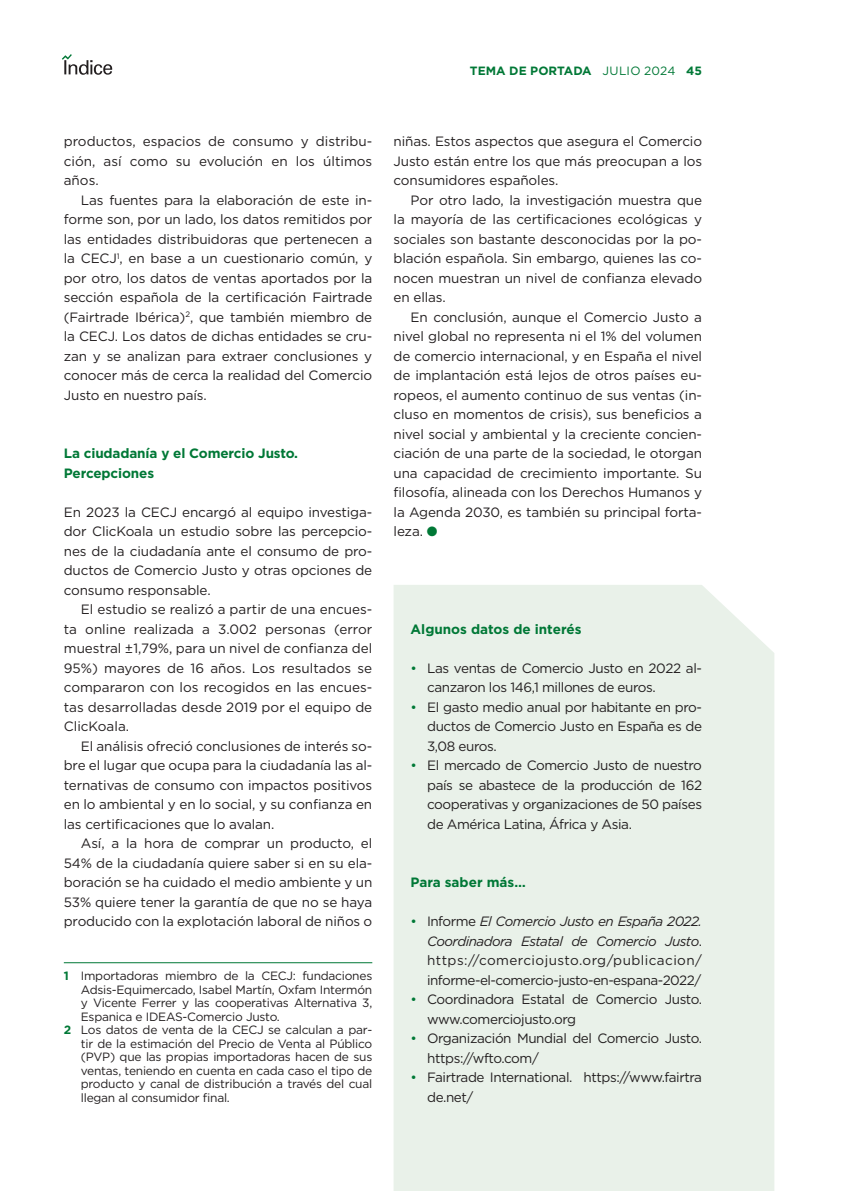
<style>
.page{position:relative;width:851px;height:1191px;background:#fff}
.page>*{position:absolute;margin:0;border:0;box-sizing:border-box;transform-origin:0 0}
._000_texto_comun{font:13.5px/19.5px "Gotham";letter-spacing:-.01em;color:#231f20;text-align:justify}
._000_texto_comun-2{font:13.5px/19.5px "Gotham";letter-spacing:-.03em;color:#231f20}
._00_tit_en_texto{font:700 13.5px/19.5px "Gotham";letter-spacing:-.01em;color:#007836}
.pie_de_pagina{font:12px/13.5px "Gotham";letter-spacing:-.02em;color:#231f20;text-align:justify}
.t1{font:700 12px "Gotham";color:#007836}
.s1{font-weight:400}
.s2{font-weight:700;color:#007836}
.s3{color:#007836}
.s4{font-style:italic}
</style>
<div class="page">
<svg style="left:62px;top:54px;width:50px;height:21px"></svg>
<hr style="left:64px;top:962px;width:308px;height:1px;background:#007836">
<div style="left:394px;top:585px;width:380px;height:606px;background:#e9f1e9"></div>
<p class="t1" style="left:470px;top:63px;width:233px">TEMA DE PORTADA <span class="s1">JULIO 2024</span> 45</p>
<p class="_000_texto_comun" style="left:64px;top:131px;width:310px">productos, espacios de consumo y distribu&shy;ción, así como su evolución en los últimos años.</p>
<p class="_000_texto_comun" style="left:64px;top:190px;width:310px;text-indent:17px">Las fuentes para la elaboración de este in&shy;forme son, por un lado, los datos remitidos por las entidades distribuidoras que pertenecen a la CECJ<sup>1</sup>, en base a un cuestionario común, y por otro, los datos de ventas aportados por la sección española de la certificación Fairtrade (Fairtrade Ibérica)<sup>2</sup>, que también miembro de la CECJ. Los datos de dichas entidades se cru&shy;zan y se analizan para extraer conclusiones y conocer más de cerca la realidad del Comercio Justo en nuestro país.</p>
<p class="_00_tit_en_texto" style="left:64px;top:443px;width:236px">La ciudadanía y el Comercio Justo.<br>Percepciones</p>
<p class="_000_texto_comun" style="left:64px;top:502px;width:310px">En 2023 la CECJ encargó al equipo investiga&shy;dor ClicKoala un estudio sobre las percepcio&shy;nes de la ciudadanía ante el consumo de pro&shy;ductos de Comercio Justo y otras opciones de consumo responsable.</p>
<p class="_000_texto_comun" style="left:64px;top:599px;width:310px;text-indent:17px">El estudio se realizó a partir de una encues&shy;ta online realizada a 3.002 personas (error muestral ±1,79%, para un nivel de confianza del 95%) mayores de 16 años. Los resultados se compararon con los recogidos en las encues&shy;tas desarrolladas desde 2019 por el equipo de ClicKoala.</p>
<p class="_000_texto_comun" style="left:64px;top:736px;width:310px;text-indent:17px">El análisis ofreció conclusiones de interés so&shy;bre el lugar que ocupa para la ciudadanía las al&shy;ternativas de consumo con impactos positivos en lo ambiental y en lo social, y su confianza en las certificaciones que lo avalan.</p>
<p class="_000_texto_comun" style="left:64px;top:833px;width:310px;text-indent:17px">Así, a la hora de comprar un producto, el 54% de la ciudadanía quiere saber si en su ela&shy;boración se ha cuidado el medio ambiente y un 53% quiere tener la garantía de que no se haya producido con la explotación laboral de niños o</p>
<p class="pie_de_pagina" style="left:81px;top:969px;width:293px;text-indent:-17px"><span class="s2">1</span> Importadoras miembro de la CECJ: fundaciones Adsis-Equimercado, Isabel Martín, Oxfam Intermón y Vicente Ferrer y las cooperativas Alternativa 3, Espanica e IDEAS-Comercio Justo.</p>
<p class="pie_de_pagina" style="left:81px;top:1023px;width:293px;text-indent:-17px"><span class="s2">2</span> Los datos de venta de la CECJ se calculan a par&shy;tir de la estimación del Precio de Venta al Público (PVP) que las propias importadoras hacen de sus ventas, teniendo en cuenta en cada caso el tipo de producto y canal de distribución a través del cual llegan al consumidor final.</p>
<p class="_000_texto_comun" style="left:393px;top:131px;width:310px">niñas. Estos aspectos que asegura el Comercio Justo están entre los que más preocupan a los consumidores españoles.</p>
<p class="_000_texto_comun" style="left:393px;top:190px;width:310px;text-indent:17px">Por otro lado, la investigación muestra que la mayoría de las certificaciones ecológicas y sociales son bastante desconocidas por la po&shy;blación española. Sin embargo, quienes las co&shy;nocen muestran un nivel de confianza elevado en ellas.</p>
<p class="_000_texto_comun" style="left:393px;top:307px;width:310px;text-indent:17px">En conclusión, aunque el Comercio Justo a nivel global no representa ni el 1% del volumen de comercio internacional, y en España el nivel de implantación está lejos de otros países eu&shy;ropeos, el aumento continuo de sus ventas (in&shy;cluso en momentos de crisis), sus beneficios a nivel social y ambiental y la creciente concien&shy;ciación de una parte de la sociedad, le otorgan una capacidad de crecimiento importante. Su filosofía, alineada con los Derechos Humanos y la Agenda 2030, es también su principal forta&shy;leza. <span class="s3">●</span></p>
<p class="_00_tit_en_texto" style="left:410px;top:619px;width:172px">Algunos datos de interés</p>
<p class="_000_texto_comun-2" style="left:427px;top:658px;width:276px;text-indent:-17px"><span class="s3">•</span> Las ventas de Comercio Justo en 2022 al&shy;canzaron los 146,1 millones de euros.</p>
<p class="_000_texto_comun" style="left:427px;top:697px;width:276px;text-indent:-17px"><span class="s3">•</span> El gasto medio anual por habitante en pro&shy;ductos de Comercio Justo en España es de 3,08 euros.</p>
<p class="_000_texto_comun" style="left:427px;top:755px;width:276px;text-indent:-17px"><span class="s3">•</span> El mercado de Comercio Justo de nuestro país se abastece de la producción de 162 cooperativas y organizaciones de 50 países de América Latina, África y Asia.</p>
<p class="_00_tit_en_texto" style="left:410px;top:872px;width:117px">Para saber más…</p>
<p class="_000_texto_comun" style="left:427px;top:911px;width:276px;text-indent:-17px"><span class="s3">•</span> Informe <span class="s4">El Comercio Justo en España 2022.<br>Coordinadora Estatal de Comercio Justo</span>. https://comerciojusto.org/publicacion/ informe-el-comercio-justo-en-espana-2022/</p>
<p class="_000_texto_comun-2" style="left:427px;top:989px;width:276px;text-indent:-17px"><span class="s3">•</span> Coordinadora Estatal de Comercio Justo. www.comerciojusto.org</p>
<p class="_000_texto_comun-2" style="left:427px;top:1028px;width:276px;text-indent:-17px"><span class="s3">•</span> Organización Mundial del Comercio Justo. https://wfto.com/</p>
<p class="_000_texto_comun-2" style="left:427px;top:1067px;width:276px;text-indent:-17px"><span class="s3">•</span> Fairtrade International. https://www.fairtra de.net/</p>
</div>
